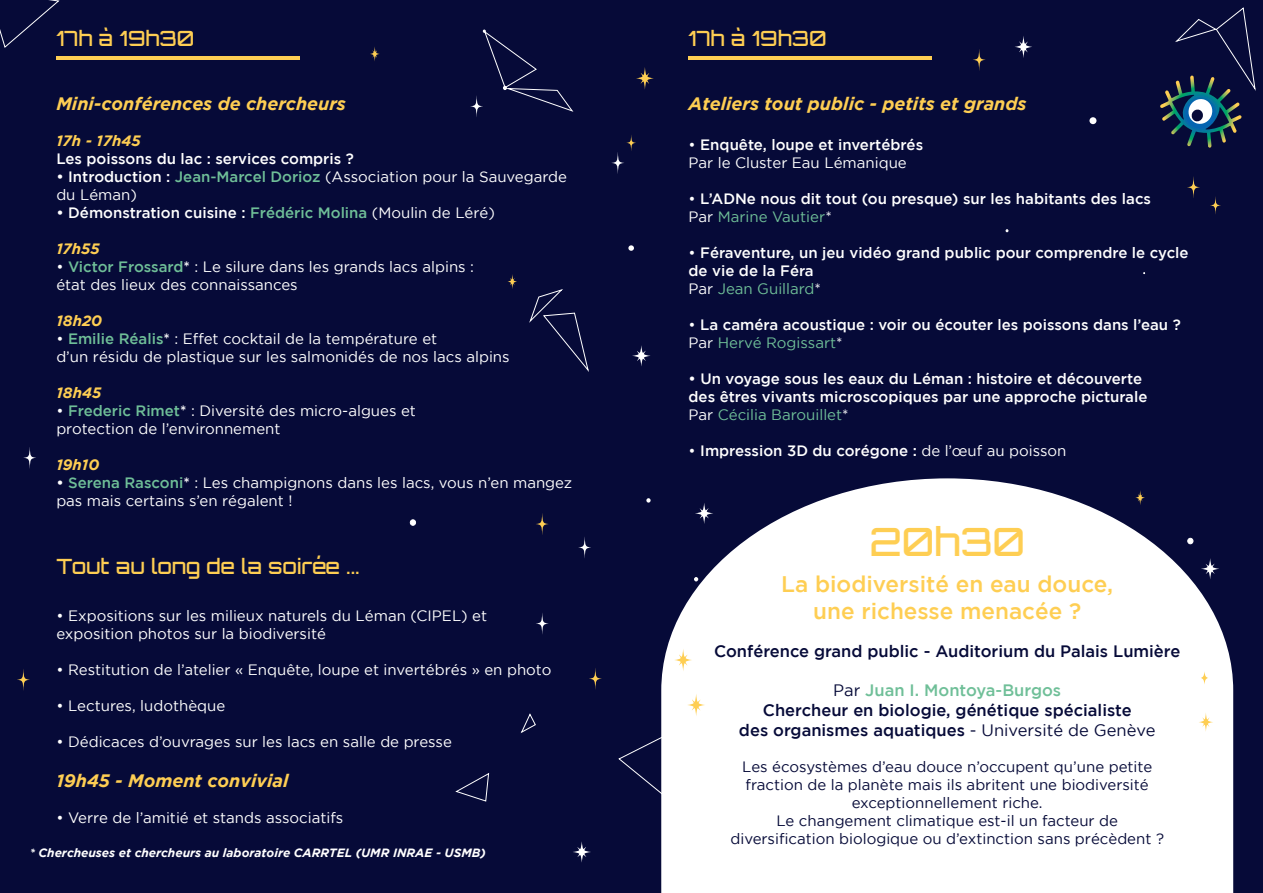
<style>
.page{position:relative;width:1263px;height:893px;background:#060a38}
.page>*{position:absolute;margin:0;border:0;box-sizing:border-box;transform-origin:0 0}
.t1{font:500 39px "Orbitron";color:#fece53}
.t2{font:500 22.5px "Gotham";color:#fece53}
.t3{font:500 21px "Orbitron";color:#fece53}
.t4{font:italic 700 18px "Gotham";color:#fece53}
.t5{font:500 16.5px "Gotham";color:#060a38}
.t6{font:500 16.5px "Gotham";color:#6fbf98}
.t7{font:15px/18px "Gotham";color:#fff}
.t8{font:500 15px/18px "Gotham";color:#fff}
.t9{font:15px "Gotham";color:#060a38}
.t10{font:15px "Gotham";color:#6fbf98}
.t11{font:italic 700 15px "Gotham";color:#fece53}
.t12{font:italic 700 12px "Gotham";color:#fff}
.s1{font-weight:500}
.s2{font-weight:500;color:#6fbf98}
.s3{color:#6fbf98}
.s4{font-weight:400}
.s5{color:#fff}
.s6{font-weight:400;color:#6fbf98}
.s7{font-weight:400;color:#060a38}
</style>
<div class="page">
<svg style="left:661px;top:478px;width:572px;height:415px;background:#e4e4e9"></svg>
<hr style="left:56px;top:57px;width:243px;height:3px;background:#fece53">
<hr style="left:689px;top:57px;width:243px;height:3px;background:#fece53">
<svg style="left:687px;top:694px;width:18px;height:22px"></svg>
<svg style="left:674px;top:649px;width:18px;height:22px"></svg>
<svg style="left:636px;top:67px;width:18px;height:22px"></svg>
<svg style="left:1015px;top:36px;width:17px;height:22px"></svg>
<svg style="left:1135px;top:490px;width:10px;height:15px"></svg>
<svg style="left:507px;top:274px;width:10px;height:15px"></svg>
<svg style="left:370px;top:47px;width:10px;height:14px"></svg>
<svg style="left:1199px;top:712px;width:14px;height:20px"></svg>
<svg style="left:536px;top:513px;width:13px;height:22px"></svg>
<svg style="left:589px;top:668px;width:13px;height:22px"></svg>
<svg style="left:17px;top:669px;width:13px;height:22px"></svg>
<svg style="left:1187px;top:176px;width:13px;height:22px"></svg>
<svg style="left:578px;top:537px;width:13px;height:21px"></svg>
<svg style="left:470px;top:30px;width:103px;height:87px"></svg>
<svg style="left:23px;top:447px;width:13px;height:22px"></svg>
<svg style="left:536px;top:613px;width:13px;height:21px"></svg>
<svg style="left:973px;top:49px;width:12px;height:22px"></svg>
<svg style="left:1210px;top:197px;width:11px;height:17px"></svg>
<svg style="left:611px;top:135px;width:25px;height:39px"></svg>
<svg style="left:1187px;top:538px;width:6px;height:6px"></svg>
<div style="left:410px;top:519px;width:6px;height:7px;border:1px solid #fff;border-radius:50%"></div>
<svg style="left:455px;top:713px;width:81px;height:89px"></svg>
<svg style="left:695px;top:503px;width:18px;height:21px"></svg>
<svg style="left:632px;top:345px;width:19px;height:21px"></svg>
<svg style="left:573px;top:841px;width:18px;height:21px"></svg>
<svg style="left:1201px;top:558px;width:18px;height:21px"></svg>
<svg style="left:529px;top:289px;width:60px;height:82px"></svg>
<svg style="left:628px;top:245px;width:6px;height:6px"></svg>
<div style="left:1089px;top:117px;width:7px;height:7px;background:#fff;border-radius:50%"></div>
<svg style="left:646px;top:498px;width:5px;height:5px"></svg>
<svg style="left:694px;top:577px;width:4px;height:4px"></svg>
<svg style="left:1201px;top:671px;width:7px;height:13px"></svg>
<svg style="left:1160px;top:7px;width:96px;height:141px"></svg>
<svg style="left:618px;top:731px;width:57px;height:74px"></svg>
<svg style="left:0;top:0;width:59px;height:48px"></svg>
<p class="t3" style="left:56px;top:25px;width:139px">17h à 19h30</p>
<p class="t4" style="left:56px;top:94px;width:291px">Mini-conférences de chercheurs</p>
<p class="t11" style="left:56px;top:132px;width:86px">17h - 17h45</p>
<p class="t8" style="left:56px;top:150px;width:299px">Les poissons du lac : services compris ?</p>
<p class="t7" style="left:56px;top:168px;width:512px"><span class="s1">• Introduction :</span> <span class="s2">Jean-Marcel Dorioz</span> (Association pour la Sauvegarde du Léman)</p>
<p class="t8" style="left:56px;top:204px;width:440px">• Démonstration cuisine : <span class="s3">Frédéric Molina</span> <span class="s4">(Moulin de Léré)</span></p>
<p class="t11" style="left:56px;top:240px;width:45px">17h55</p>
<p class="t7" style="left:56px;top:258px;width:419px">• <span class="s2">Victor Frossard</span><span class="s1">*</span> : Le silure dans les grands lacs alpins :</p>
<p class="t7" style="left:56px;top:276px;width:243px">état des lieux des connaissances</p>
<p class="t11" style="left:56px;top:312px;width:47px">18h20</p>
<p class="t7" style="left:56px;top:330px;width:382px">• <span class="s2">Emilie Réalis</span><span class="s1">*</span> : Effet cocktail de la température et</p>
<p class="t7" style="left:56px;top:348px;width:455px">d’un résidu de plastique sur les salmonidés de nos lacs alpins</p>
<p class="t11" style="left:56px;top:384px;width:46px">18h45</p>
<p class="t7" style="left:56px;top:402px;width:361px">• <span class="s2">Frederic Rimet</span><span class="s1">*</span> : Diversité des micro-algues et</p>
<p class="t7" style="left:56px;top:420px;width:226px">protection de l’environnement</p>
<p class="t11" style="left:56px;top:456px;width:44px">19h10</p>
<p class="t7" style="left:56px;top:474px;width:517px"><span class="s1">•</span> <span class="s2">Serena Rasconi</span><span class="s1">*</span> : Les champignons dans les lacs, vous n’en mangez pas mais certains s’en régalent !</p>
<p class="t3" style="left:56px;top:553px;width:305px">Tout au long de la soirée ...</p>
<p class="t7" style="left:56px;top:607px;width:432px">• Expositions sur les milieux naturels du Léman (CIPEL) et</p>
<p class="t7" style="left:56px;top:625px;width:271px">exposition photos sur la biodiversité</p>
<p class="t7" style="left:56px;top:661px;width:496px">• Restitution de l’atelier « Enquête, loupe et invertébrés » en photo</p>
<p class="t7" style="left:56px;top:697px;width:170px">• Lectures, ludothèque</p>
<p class="t7" style="left:56px;top:733px;width:397px">• Dédicaces d’ouvrages sur les lacs en salle de presse</p>
<p class="t4" style="left:56px;top:770px;width:234px">19h45 - Moment convivial</p>
<p class="t7" style="left:56px;top:808px;width:288px">• Verre de l’amitié et stands associatifs</p>
<p class="t12" style="left:30px;top:846px;width:457px">* Chercheuses et chercheurs au laboratoire CARRTEL (UMR INRAE - USMB)</p>
<p class="t3" style="left:689px;top:25px;width:139px">17h à 19h30</p>
<p class="t4" style="left:689px;top:94px;width:339px">Ateliers tout public - petits et grands</p>
<p class="t8" style="left:689px;top:135px;width:236px"><span class="s4">•</span> Enquête, loupe et invertébrés</p>
<p class="t7" style="left:689px;top:153px;width:220px">Par le Cluster Eau Lémanique</p>
<p class="t8" style="left:689px;top:189px;width:464px"><span class="s4">•</span> L’ADNe nous dit tout (ou presque) sur les habitants des lacs</p>
<p class="t10" style="left:689px;top:208px;width:145px"><span class="s5">Par</span> Marine Vautier<span class="s5">*</span></p>
<p class="t8" style="left:689px;top:243px;width:502px"><span class="s4">•</span> Féraventure, un jeu vidéo grand public pour comprendre le cycle de vie de la Féra</p>
<p class="t10" style="left:689px;top:280px;width:134px"><span class="s5">Par</span> Jean Guillard<span class="s5">*</span></p>
<p class="t8" style="left:689px;top:315px;width:494px"><span class="s4">•</span> La caméra acoustique : voir ou écouter les poissons dans l’eau ?<br><span class="s4">Par</span> <span class="s6">Hervé Rogissart</span><span class="s4">*</span></p>
<p class="t8" style="left:689px;top:369px;width:455px">• Un voyage sous les eaux du Léman : histoire et découverte</p>
<p class="t8" style="left:689px;top:387px;width:460px">des êtres vivants microscopiques par une approche picturale</p>
<p class="t10" style="left:689px;top:406px;width:162px"><span class="s5">Par</span> Cécilia Barouillet<span class="s5">*</span></p>
<p class="t8" style="left:689px;top:441px;width:379px"><span class="s4">•</span> Impression 3D du corégone : <span class="s4">de l’œuf au poisson</span></p>
<p class="t1" style="left:869px;top:517px;width:157px">20h30</p>
<p class="t2" style="left:781px;top:571px;width:334px">La biodiversité en eau douce,</p>
<p class="t2" style="left:813px;top:598px;width:270px">une richesse menacée ?</p>
<p class="t5" style="left:714px;top:642px;width:468px">Conférence grand public - Auditorium du Palais Lumière</p>
<p class="t6" style="left:833px;top:681px;width:229px"><span class="s7">Par</span> Juan I. Montoya-Burgos</p>
<p class="t5" style="left:763px;top:701px;width:370px">Chercheur en biologie, génétique spécialiste</p>
<p class="t5" style="left:739px;top:721px;width:418px">des organismes aquatiques <span class="s4">- Université de Genève</span></p>
<p class="t9" style="left:742px;top:758px;width:412px">Les écosystèmes d’eau douce n’occupent qu’une petite</p>
<p class="t9" style="left:746px;top:776px;width:405px">fraction de la planète mais ils abritent une biodiversité</p>
<p class="t9" style="left:852px;top:794px;width:192px">exceptionnellement riche.</p>
<p class="t9" style="left:776px;top:812px;width:343px">Le changement climatique est-il un facteur de</p>
<p class="t9" style="left:730px;top:830px;width:435px">diversification biologique ou d’extinction sans précèdent ?</p>
</div>
